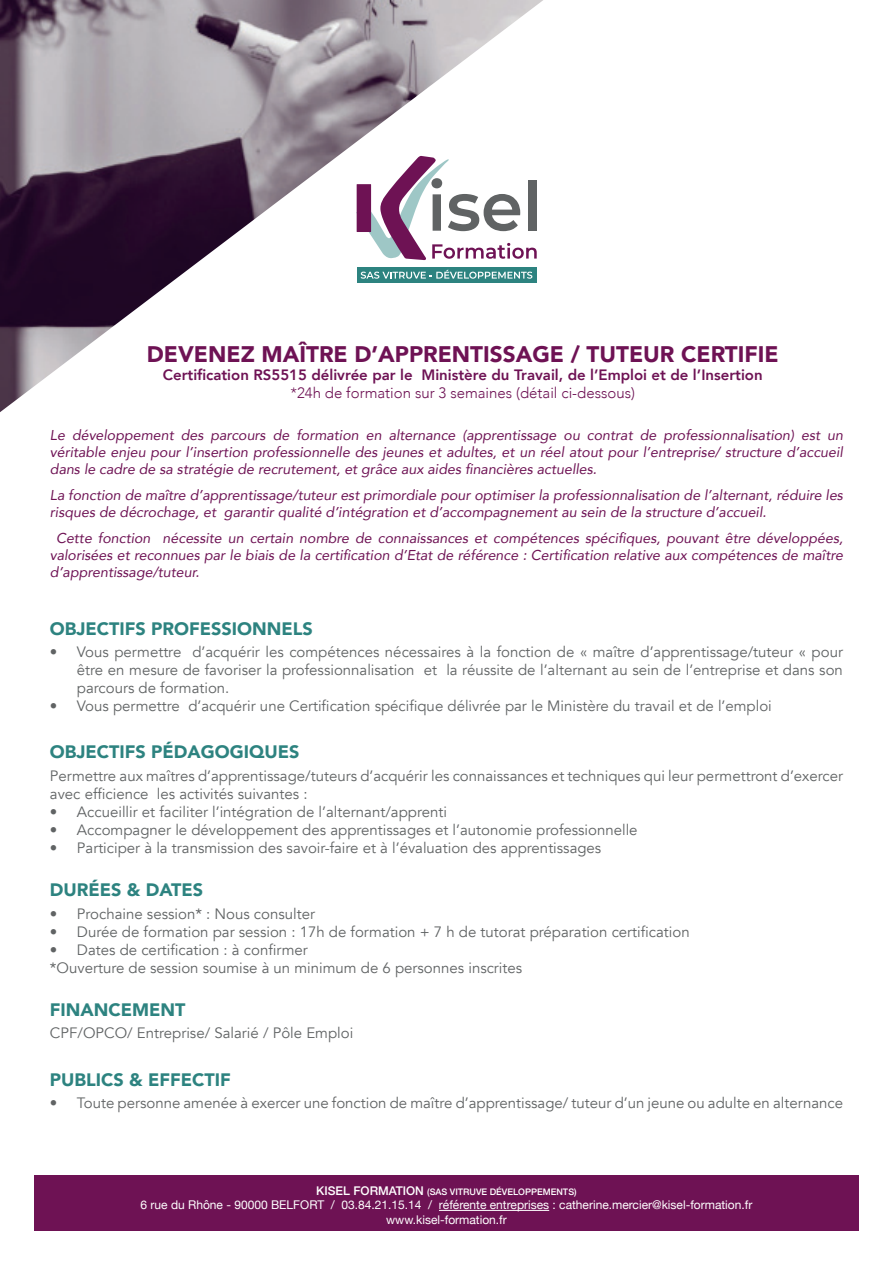
<style>
.page{position:relative;width:893px;height:1263px;background:#fff}
.page>*{position:absolute;margin:0;border:0;box-sizing:border-box;transform-origin:0 0}
.t1{font:900 22.5px "Avenir";color:#6e1254}
.t2{font:900 18px "Avenir";color:#2d8380}
.t3{font:15px/18px "Avenir";color:#606364}
.t4{font:800 15px "Avenir";color:#6e1254}
.t5{font:300 15px "Avenir";color:#6e1254}
.t6{font:italic 14.25px/17.1px "Avenir";color:#6e1254;text-align:justify}
.t7{font:12px/14.4px "Helvetica Neue";color:#fff;text-align:center}
.t8{font:500 9px "Helvetica Neue";color:#fff}
.s1{font-size:12px}
</style>
<div class="page">
<div style="left:34px;top:1176px;width:825px;height:55px;background:#6e1254"></div>
<img style="left:0;top:0;width:543px;height:412px">
<div style="left:357px;top:267px;width:179px;height:16px;background:#2d8380"></div>
<svg style="left:356px;top:156px;width:181px;height:105px"></svg>
<div style="left:357px;top:184px;width:14px;height:48px;background:#6e1254"></div>
<svg style="left:361px;top:270px;width:171px;height:9px"></svg>
<hr style="left:439px;top:1210px;width:110px;height:1px;background:#fff">
<h1 class="t1" style="left:147px;top:334px;width:633px">DEVENEZ MAÎTRE D’APPRENTISSAGE / TUTEUR CERTIFIE</h1>
<p class="t4" style="left:163px;top:363px;width:601px">Certification RS5515 délivrée par le Ministère du Travail, de l’Emploi et de l’Insertion</p>
<p class="t5" style="left:290px;top:383px;width:346px">*24h de formation sur 3 semaines (détail ci-dessous)</p>
<p class="t6" style="left:50px;top:426px;width:795px">Le développement des parcours de formation en alternance (apprentissage ou contrat de professionnalisation) est un véritable enjeu pour l’insertion professionnelle des jeunes et adultes, et un réel atout pour l’entreprise/ structure d’accueil dans le cadre de sa stratégie de recrutement, et grâce aux aides financières actuelles.</p>
<p class="t6" style="left:50px;top:486px;width:794px">La fonction de maître d’apprentissage/tuteur est primordiale pour optimiser la professionnalisation de l’alternant, réduire les risques de décrochage, et garantir qualité d’intégration et d’accompagnement au sein de la structure d’accueil.</p>
<p class="t6" style="left:50px;top:529px;width:794px;text-indent:6px">Cette fonction nécessite un certain nombre de connaissances et compétences spécifiques, pouvant être développées, valorisées et reconnues par le biais de la certification d’Etat de référence : Certification relative aux compétences de maître d’apprentissage/tuteur.</p>
<p class="t2" style="left:50px;top:613px;width:264px">OBJECTIFS PROFESSIONNELS</p>
<p class="t3" style="left:77px;top:643px;width:767px;text-align:justify;text-indent:-27px">• Vous permettre d’acquérir les compétences nécessaires à la fonction de « maître d’apprentissage/tuteur « pour être en mesure de favoriser la professionnalisation et la réussite de l’alternant au sein de l’entreprise et dans son parcours de formation.</p>
<p class="t3" style="left:50px;top:697px;width:723px">• Vous permettre d’acquérir une Certification spécifique délivrée par le Ministère du travail et de l’emploi</p>
<p class="t2" style="left:50px;top:737px;width:251px">OBJECTIFS PÉDAGOGIQUES</p>
<p class="t3" style="left:50px;top:767px;width:795px">Permettre aux maîtres d’apprentissage/tuteurs d’acquérir les connaissances et techniques qui leur permettront d’exercer avec efficience les activités suivantes :</p>
<p class="t3" style="left:50px;top:803px;width:399px">• Accueillir et faciliter l’intégration de l’alternant/apprenti</p>
<p class="t3" style="left:50px;top:821px;width:589px">• Accompagner le développement des apprentissages et l’autonomie professionnelle</p>
<p class="t3" style="left:50px;top:839px;width:553px">• Participer à la transmission des savoir-faire et à l’évaluation des apprentissages</p>
<p class="t2" style="left:50px;top:875px;width:155px">DURÉES &amp; DATES</p>
<p class="t3" style="left:50px;top:905px;width:267px">• Prochaine session* : Nous consulter</p>
<p class="t3" style="left:50px;top:923px;width:641px">• Durée de formation par session : 17h de formation + 7 h de tutorat préparation certification</p>
<p class="t3" style="left:50px;top:941px;width:474px">• Dates de certification : à confirmer<br>*Ouverture de session soumise à un minimum de 6 personnes inscrites</p>
<p class="t2" style="left:50px;top:994px;width:137px">FINANCEMENT</p>
<p class="t3" style="left:50px;top:1024px;width:305px">CPF/OPCO/ Entreprise/ Salarié / Pôle Emploi</p>
<p class="t2" style="left:50px;top:1064px;width:183px">PUBLICS &amp; EFFECTIF</p>
<p class="t3" style="left:50px;top:1094px;width:795px">• Toute personne amenée à exercer une fonction de maître d’apprentissage/ tuteur d’un jeune ou adulte en alternance</p>
<p class="t8" style="left:316px;top:1184px;width:262px"><span class="s1">KISEL FORMATION</span> (SAS VITRUVE DÉVELOPPEMENTS)</p>
<p class="t7" style="left:141px;top:1198px;width:613px">6 rue du Rhône - 90000 BELFORT / 03.84.21.15.14 / référente entreprises : catherine.mercier@kisel-formation.fr www.kisel-formation.fr</p>
<p class="t7" style="left:212px;top:1198px;width:470px">6 rue du Rhône - 90000 BELFORT / 03.84.21.15.14 / candidatures@kisel-fo mation.fr</p>
</div>
